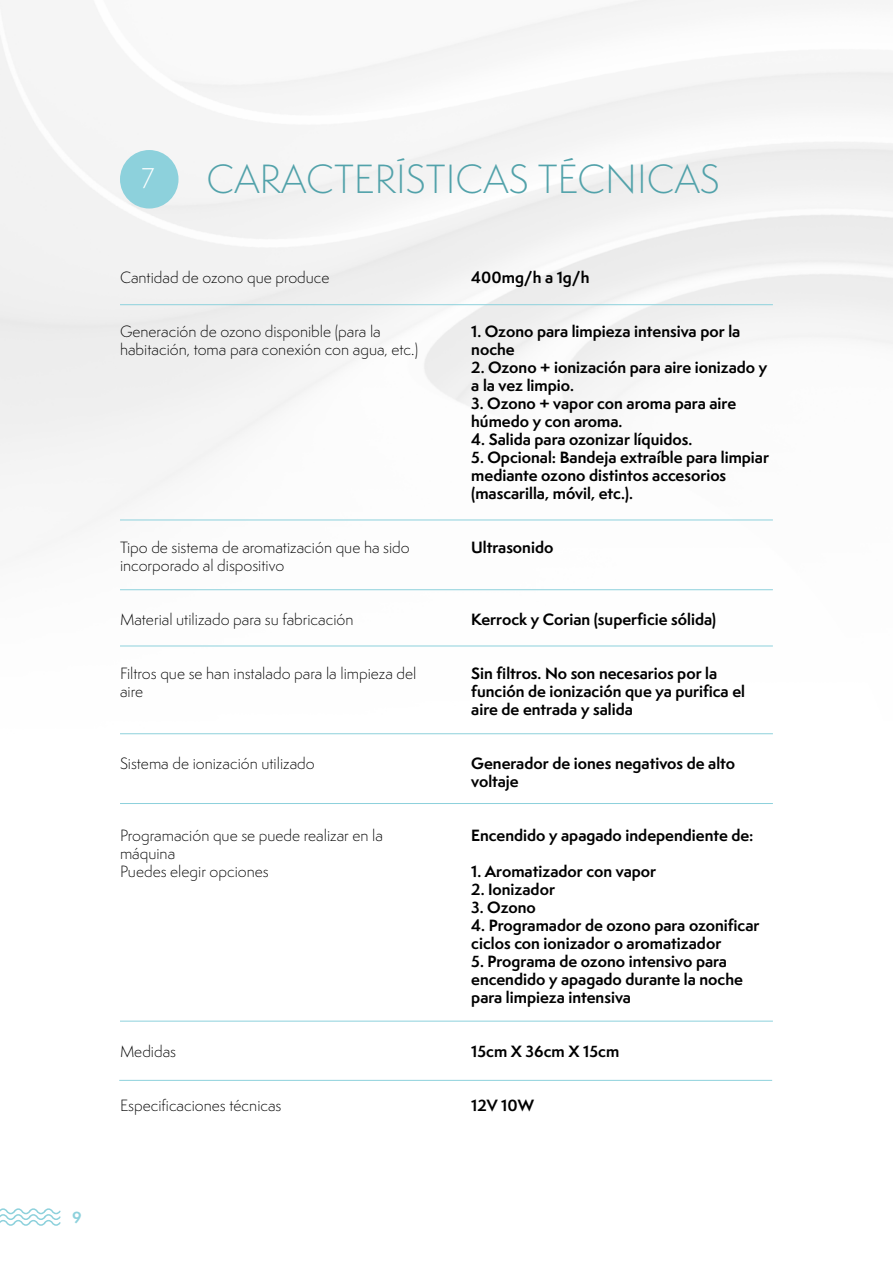
<style>
.page{position:relative;width:893px;height:1263px;background:#fff}
.page>*{position:absolute;margin:0;border:0;box-sizing:border-box;transform-origin:0 0}
.t1{font:300 37.5px "Semplicita Pro";color:#52a2aa}
.t2{font:300 26.4px "Semplicita Pro";color:#fff}
.t3{font:700 15px/18px "Semplicita Pro";color:#000}
.t4{font:300 15px/18px "Semplicita Pro";color:#000}
.t5{font:700 15px "Semplicita Pro";color:#8dd1dc}
</style>
<div class="page">
<svg style="left:0;top:1208px;width:61px;height:18px"></svg>
<div style="left:120px;top:150px;width:58px;height:59px;background:#8dd1dc;border-radius:50%"></div>
<hr style="left:120px;top:304px;width:653px;height:1px;background:#8dd1dc">
<hr style="left:120px;top:520px;width:653px;height:1px;background:#8dd1dc">
<hr style="left:120px;top:589px;width:653px;height:1px;background:#8dd1dc">
<hr style="left:120px;top:646px;width:653px;height:1px;background:#8dd1dc">
<hr style="left:120px;top:733px;width:653px;height:1px;background:#8dd1dc">
<hr style="left:120px;top:803px;width:653px;height:1px;background:#8dd1dc">
<hr style="left:120px;top:1021px;width:653px;height:1px;background:#8dd1dc">
<hr style="left:119px;top:1080px;width:653px;height:1px;background:#8dd1dc">
<p class="t5" style="left:72px;top:1206px;width:11px">9</p>
<h2 class="t2" style="left:141px;top:161px;width:15px">7</h2>
<h1 class="t1" style="left:206px;top:154px;width:515px">CARACTERÍSTICAS TÉCNICAS</h1>
<p class="t4" style="left:120px;top:268px;width:211px">Cantidad de ozono que produce</p>
<p class="t4" style="left:120px;top:322px;width:300px">Generación de ozono disponible (para la habitación, toma para conexión con agua, etc.)</p>
<p class="t4" style="left:120px;top:538px;width:291px">Tipo de sistema de aromatización que ha sido incorporado al dispositivo</p>
<p class="t4" style="left:120px;top:610px;width:235px">Material utilizado para su fabricación</p>
<p class="t4" style="left:120px;top:664px;width:298px">Filtros que se han instalado para la limpieza del aire</p>
<p class="t4" style="left:120px;top:754px;width:196px">Sistema de ionización utilizado</p>
<p class="t4" style="left:120px;top:826px;width:264px">Programación que se puede realizar en la máquina<br>Puedes elegir opciones</p>
<p class="t4" style="left:120px;top:1042px;width:58px">Medidas</p>
<p class="t4" style="left:120px;top:1096px;width:163px">Especificaciones técnicas</p>
<p class="t3" style="left:471px;top:268px;width:120px">400mg/h a 1g/h</p>
<p class="t3" style="left:471px;top:322px;width:271px">1. Ozono para limpieza intensiva por la noche</p>
<p class="t3" style="left:471px;top:358px;width:297px">2. Ozono + ionización para aire ionizado y a la vez limpio.</p>
<p class="t3" style="left:471px;top:394px;width:266px">3. Ozono + vapor con aroma para aire húmedo y con aroma.</p>
<p class="t3" style="left:471px;top:430px;width:222px">4. Salida para ozonizar líquidos.</p>
<p class="t3" style="left:471px;top:448px;width:299px">5. Opcional: Bandeja extraíble para limpiar mediante ozono distintos accesorios (mascarilla, móvil, etc.).</p>
<p class="t3" style="left:471px;top:538px;width:84px">Ultrasonido</p>
<p class="t3" style="left:471px;top:610px;width:246px">Kerrock y Corian (superficie sólida)</p>
<p class="t3" style="left:471px;top:664px;width:275px">Sin filtros. No son necesarios por la función de ionización que ya purifica el aire de entrada y salida</p>
<p class="t3" style="left:471px;top:754px;width:265px">Generador de iones negativos de alto voltaje</p>
<p class="t3" style="left:471px;top:826px;width:284px">Encendido y apagado independiente de:</p>
<p class="t3" style="left:471px;top:862px;width:186px">1. Aromatizador con vapor</p>
<p class="t3" style="left:471px;top:880px;width:85px">2. Ionizador</p>
<p class="t3" style="left:471px;top:898px;width:66px">3. Ozono</p>
<p class="t3" style="left:471px;top:916px;width:290px">4. Programador de ozono para ozonificar ciclos con ionizador o aromatizador</p>
<p class="t3" style="left:471px;top:952px;width:273px">5. Programa de ozono intensivo para encendido y apagado durante la noche para limpieza intensiva</p>
<p class="t3" style="left:471px;top:1042px;width:149px">15cm X 36cm X 15cm</p>
<p class="t3" style="left:471px;top:1096px;width:64px">12V 10W</p>
</div>
